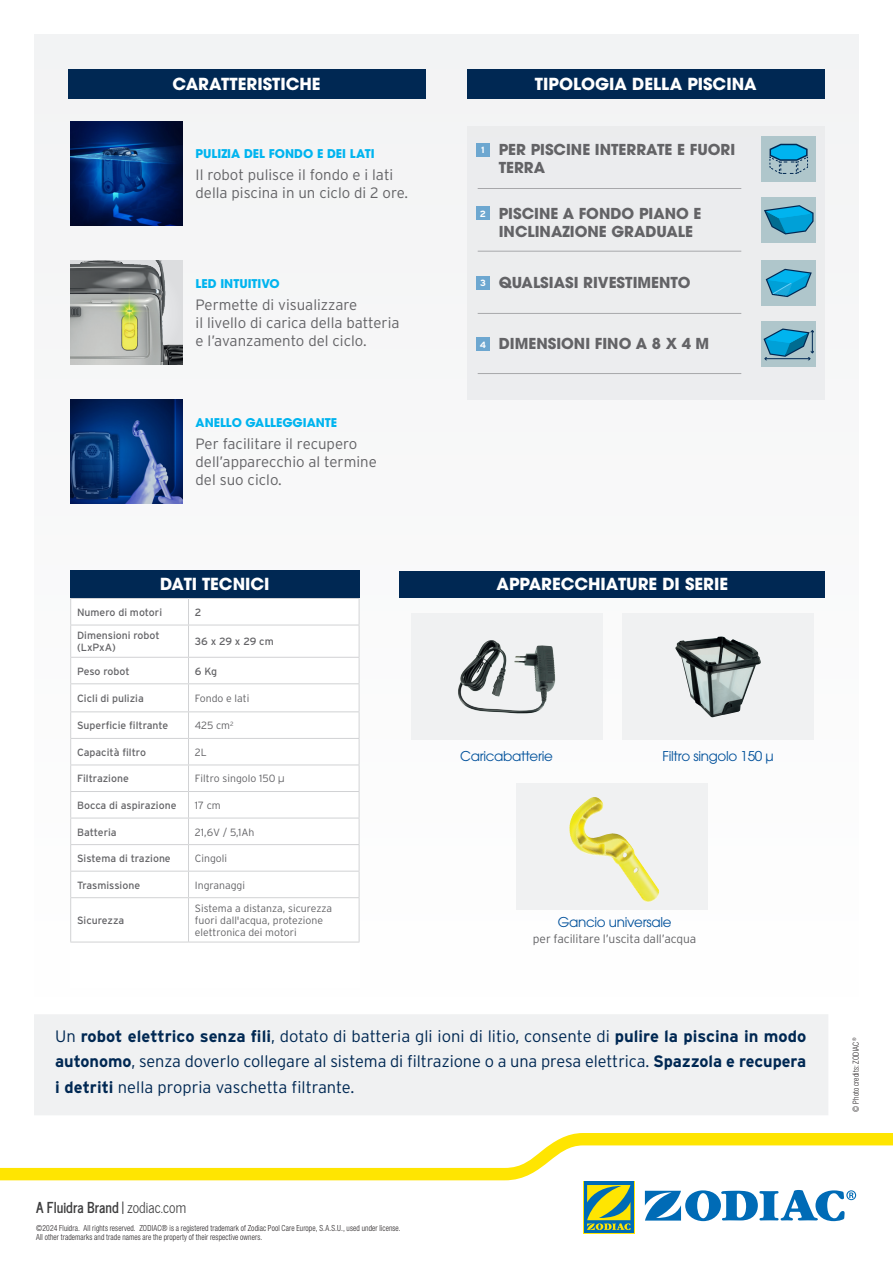
<style>
.page{position:relative;width:893px;height:1263px;background:#fff}
.page>*{position:absolute;margin:0;border:0;box-sizing:border-box;transform-origin:0 0}
.t1{font:300 16.5px/25.5px "Interstate";letter-spacing:-.005em;color:#002853;text-align:justify}
.t2{font:700 16.5px "ITC Avant Garde Pro";color:#fff}
.t3{font:300 15px/18px "Interstate";color:#636366}
.t4{font:700 15px/18px "ITC Avant Garde Pro";color:#636366}
.t5{font:700 15px "News Cycle";letter-spacing:.005em;color:#3e3e3f;scale:.9 1}
.titre_éQUIPEMENTS_DE_SéRIE{font:13.5px "ITC Avant Garde Pro";letter-spacing:-.02em;color:#01519b}
.t6{font:700 12px "ITC Avant Garde Pro";color:#00b4ef}
.texte_éQUIPEMENTS_DE_SéRIE{font:300 12px "Interstate";letter-spacing:-.01em;color:#636366}
.t7{font:10.5px/12px "Interstate";color:#636366}
.t8{font:300 10.5px/12px "Interstate";color:#636366}
.t9{font:700 9px "Interstate";color:#fff}
.t10{font:300 condensed 8.4px/9.8px "Helvetica Neue LT Std";letter-spacing:.015em;color:#231f20;scale:.9 1}
.s1{font-family:"ITC Avant Garde Pro";font-weight:400}
.s2{font-weight:700}
.s3{font-weight:400}
</style>
<div class="page">
<div style="left:584px;top:1182px;width:50px;height:51px;background:#006bb6"></div>
<svg style="left:0;top:1133px;width:893px;height:97px"></svg>
<div style="left:34px;top:1014px;width:794px;height:101px;background:#f0f1f2"></div>
<div style="left:34px;top:34px;width:825px;height:966px;background:#f7f7f8"></div>
<div style="left:622px;top:614px;width:192px;height:126px;background:#f0f1f2"></div>
<img style="left:675px;top:636px;width:86px;height:81px">
<div style="left:411px;top:614px;width:191px;height:126px;background:#f0f1f2"></div>
<img style="left:458px;top:644px;width:97px;height:70px">
<div style="left:517px;top:783px;width:191px;height:127px;background:#f0f1f2"></div>
<img style="left:569px;top:797px;width:91px;height:105px">
<img style="left:70px;top:122px;width:113px;height:104px">
<img style="left:70px;top:399px;width:113px;height:104px">
<img style="left:70px;top:260px;width:113px;height:105px">
<hr style="left:478px;top:188px;width:263px;height:1px;background:#636366">
<hr style="left:478px;top:251px;width:263px;height:1px;background:#636366">
<hr style="left:478px;top:313px;width:263px;height:1px;background:#636366">
<hr style="left:478px;top:373px;width:263px;height:1px;background:#636366">
<div style="left:761px;top:136px;width:55px;height:46px;background:#afc6cb"></div>
<div style="left:761px;top:197px;width:55px;height:46px;background:#afc6cb"></div>
<div style="left:761px;top:260px;width:55px;height:46px;background:#afc6cb"></div>
<div style="left:761px;top:322px;width:55px;height:45px;background:#afc6cb"></div>
<svg style="left:763px;top:328px;width:51px;height:32px"></svg>
<svg style="left:769px;top:144px;width:39px;height:30px"></svg>
<svg style="left:766px;top:269px;width:46px;height:28px"></svg>
<svg style="left:764px;top:205px;width:50px;height:30px"></svg>
<div style="left:400px;top:571px;width:425px;height:26px;background:#002853"></div>
<div style="left:467px;top:69px;width:357px;height:30px;background:#002853"></div>
<div style="left:68px;top:69px;width:357px;height:30px;background:#002853"></div>
<div style="left:476px;top:143px;width:13px;height:13px;background:#6da7d0"></div>
<div style="left:476px;top:206px;width:13px;height:14px;background:#6da7d0"></div>
<div style="left:476px;top:276px;width:13px;height:13px;background:#6da7d0"></div>
<div style="left:476px;top:338px;width:13px;height:13px;background:#6da7d0"></div>
<div style="left:70px;top:570px;width:289px;height:28px;background:#002853"></div>
<div style="left:70px;top:598px;width:289px;height:390px;background:#fff"></div>
<hr style="left:70px;top:598px;width:118px;height:1px;background:#d1d2d4">
<svg style="left:70px;top:599px;width:1px;height:26px"></svg>
<hr style="left:188px;top:598px;width:171px;height:1px;background:#d1d2d4">
<svg style="left:188px;top:599px;width:1px;height:26px"></svg>
<svg style="left:359px;top:599px;width:1px;height:26px"></svg>
<hr style="left:70px;top:625px;width:118px;height:1px;background:#d1d2d4">
<hr style="left:70px;top:625px;width:1px;height:32px;background:#d1d2d4">
<hr style="left:188px;top:625px;width:171px;height:1px;background:#d1d2d4">
<hr style="left:188px;top:625px;width:1px;height:32px;background:#d1d2d4">
<hr style="left:359px;top:625px;width:1px;height:32px;background:#d1d2d4">
<hr style="left:70px;top:657px;width:118px;height:1px;background:#d1d2d4">
<hr style="left:188px;top:657px;width:171px;height:1px;background:#d1d2d4">
<hr style="left:70px;top:683px;width:118px;height:1px;background:#d1d2d4">
<hr style="left:188px;top:683px;width:171px;height:1px;background:#d1d2d4">
<hr style="left:70px;top:711px;width:118px;height:1px;background:#d1d2d4">
<hr style="left:188px;top:711px;width:171px;height:1px;background:#d1d2d4">
<hr style="left:70px;top:738px;width:118px;height:1px;background:#d1d2d4">
<hr style="left:188px;top:738px;width:171px;height:1px;background:#d1d2d4">
<hr style="left:70px;top:764px;width:118px;height:1px;background:#d1d2d4">
<hr style="left:188px;top:764px;width:171px;height:1px;background:#d1d2d4">
<hr style="left:70px;top:791px;width:118px;height:1px;background:#d1d2d4">
<hr style="left:188px;top:791px;width:171px;height:1px;background:#d1d2d4">
<hr style="left:70px;top:818px;width:118px;height:1px;background:#d1d2d4">
<hr style="left:188px;top:818px;width:171px;height:1px;background:#d1d2d4">
<hr style="left:70px;top:844px;width:118px;height:1px;background:#d1d2d4">
<hr style="left:188px;top:844px;width:171px;height:1px;background:#d1d2d4">
<hr style="left:70px;top:871px;width:118px;height:1px;background:#d1d2d4">
<svg style="left:70px;top:658px;width:1px;height:239px"></svg>
<hr style="left:188px;top:871px;width:171px;height:1px;background:#d1d2d4">
<svg style="left:188px;top:658px;width:1px;height:239px"></svg>
<svg style="left:359px;top:658px;width:1px;height:239px"></svg>
<hr style="left:70px;top:897px;width:118px;height:1px;background:#d1d2d4">
<hr style="left:70px;top:898px;width:1px;height:44px;background:#d1d2d4">
<hr style="left:188px;top:897px;width:171px;height:1px;background:#d1d2d4">
<hr style="left:188px;top:898px;width:1px;height:44px;background:#d1d2d4">
<hr style="left:359px;top:898px;width:1px;height:44px;background:#d1d2d4">
<hr style="left:70px;top:942px;width:118px;height:1px;background:#d1d2d4">
<hr style="left:188px;top:942px;width:171px;height:1px;background:#d1d2d4">
<p class="t2" style="left:173px;top:73px;width:149px">CARATTERISTICHE</p>
<p class="t2" style="left:535px;top:73px;width:223px">TIPOLOGIA DELLA PISCINA</p>
<p class="t6" style="left:196px;top:146px;width:181px">PULIZIA DEL FONDO E DEI LATI</p>
<p class="t3" style="left:196px;top:166px;width:214px">Il robot pulisce il fondo e i lati della piscina in un ciclo di 2 ore.</p>
<p class="t6" style="left:196px;top:275px;width:86px">LED INTUITIVO</p>
<p class="t3" style="left:196px;top:296px;width:205px">Permette di visualizzare<br>il livello di carica della batteria e l’avanzamento del ciclo.</p>
<p class="t6" style="left:196px;top:414px;width:143px">ANELLO GALLEGGIANTE</p>
<p class="t3" style="left:196px;top:434px;width:183px">Per facilitare il recupero dell’apparecchio al termine del suo ciclo.</p>
<p class="t2" style="left:160px;top:573px;width:111px">DATI TECNICI</p>
<p class="t7" style="left:77px;top:606px;width:87px">Numero di motori</p>
<p class="t7" style="left:195px;top:606px;width:8px">2</p>
<p class="t7" style="left:77px;top:630px;width:84px">Dimensioni robot (LxPxA)</p>
<p class="t7" style="left:195px;top:636px;width:80px">36 x 29 x 29 cm</p>
<p class="t7" style="left:77px;top:665px;width:54px">Peso robot</p>
<p class="t7" style="left:195px;top:665px;width:24px">6 Kg</p>
<p class="t7" style="left:77px;top:692px;width:68px">Cicli di pulizia</p>
<p class="t8" style="left:195px;top:692px;width:56px">Fondo e lati</p>
<p class="t7" style="left:77px;top:719px;width:93px">Superficie filtrante</p>
<p class="t8" style="left:195px;top:719px;width:40px">425 cm<sup>2</sup></p>
<p class="t7" style="left:77px;top:746px;width:70px">Capacità filtro</p>
<p class="t8" style="left:195px;top:746px;width:14px">2L</p>
<p class="t7" style="left:77px;top:773px;width:53px">Filtrazione</p>
<p class="t8" style="left:195px;top:773px;width:91px">Filtro singolo 150 <span class="s1">µ</span></p>
<p class="t7" style="left:77px;top:799px;width:101px">Bocca di aspirazione</p>
<p class="t8" style="left:195px;top:799px;width:27px">17 cm</p>
<p class="t7" style="left:77px;top:826px;width:41px">Batteria</p>
<p class="t8" style="left:195px;top:826px;width:61px">21,6V / 5,1Ah</p>
<p class="t7" style="left:77px;top:852px;width:95px">Sistema di trazione</p>
<p class="t8" style="left:195px;top:852px;width:34px">Cingoli</p>
<p class="t7" style="left:77px;top:879px;width:65px">Trasmissione</p>
<p class="t8" style="left:195px;top:879px;width:52px">Ingranaggi</p>
<p class="t7" style="left:77px;top:914px;width:49px">Sicurezza</p>
<p class="t8" style="left:195px;top:902px;width:139px">Sistema a distanza, sicurezza fuori dall'acqua, protezione elettronica dei motori</p>
<p class="t9" style="left:481px;top:145px;width:5px">1</p>
<p class="t4" style="left:499px;top:140px;width:238px">PER PISCINE INTERRATE E FUORI<br>TERRA</p>
<p class="t9" style="left:480px;top:208px;width:8px">2</p>
<p class="t4" style="left:499px;top:204px;width:204px">PISCINE A FONDO PIANO E<br>INCLINAZIONE GRADUALE</p>
<p class="t9" style="left:480px;top:278px;width:7px">3</p>
<p class="t4" style="left:499px;top:273px;width:193px">QUALSIASI RIVESTIMENTO</p>
<p class="t9" style="left:480px;top:340px;width:8px">4</p>
<p class="t4" style="left:499px;top:335px;width:212px">DIMENSIONI FINO A 8 X 4 M</p>
<p class="t2" style="left:497px;top:573px;width:233px">APPARECCHIATURE DI SERIE</p>
<p class="titre_éQUIPEMENTS_DE_SéRIE" style="left:460px;top:747px;width:94px">Caricabatterie</p>
<p class="titre_éQUIPEMENTS_DE_SéRIE" style="left:663px;top:747px;width:113px">Filtro singolo 150 µ</p>
<p class="titre_éQUIPEMENTS_DE_SéRIE" style="left:558px;top:913px;width:115px">Gancio universale</p>
<p class="texte_éQUIPEMENTS_DE_SéRIE" style="left:533px;top:932px;width:165px">per facilitare l’uscita dall’acqua</p>
<p class="t1" style="left:55px;top:1023px;width:753px">Un <span class="s2">robot elettrico senza fili</span>, dotato di batteria gli ioni di litio, consente di <span class="s2">pulire la piscina in modo autonomo</span>, senza doverlo collegare al sistema di filtrazione o a una presa elettrica. <span class="s2">Spazzola e recupera i detriti</span> nella propria vaschetta filtrante.</p>
<p class="t5" style="left:36px;top:1194px;width:168px">A Fluidra Brand <span class="s3">| zodiac.com</span></p>
<p class="t10" style="left:36px;top:1223px;width:406px">©2024 Fluidra. All rights reserved. ZODIAC® is a registered trademark of Zodiac Pool Care Europe, S.A.S.U., used under license.<br>All other trademarks and trade names are the property of their respective owners.</p>
<p class="t10" style="left:851px;top:1111px;width:83px;rotate:-90deg">© Photo credits: ZODIAC<sup>®</sup></p>
</div>
